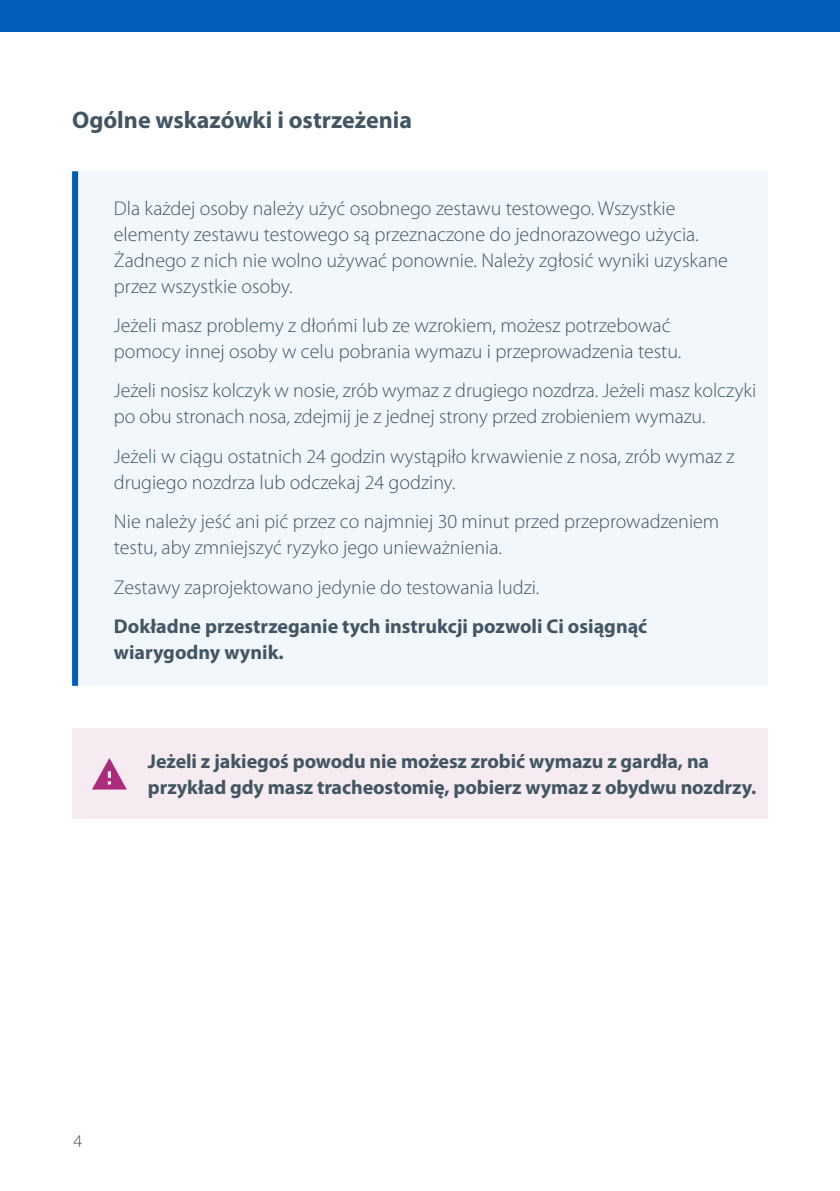
<style>
.page{position:relative;width:840px;height:1191px;background:#fff}
.page>*{position:absolute;margin:0;border:0;box-sizing:border-box;transform-origin:0 0}
.Heading_3__h3{font:700 24px "Myriad Pro";color:#425563}
.Paragraph_Black__p{font:300 20px/26px "Myriad Pro";color:#425563}
.Paragraph_Bold__p{font:700 20px/26px "Myriad Pro";letter-spacing:-.005em;color:#425563}
.Page_number__p{font:300 18px "Myriad Pro";color:#425563}
</style>
<div class="page">
<div style="left:72px;top:171px;width:695px;height:515px;background:#f2f7fb"></div>
<div style="left:72px;top:171px;width:6px;height:515px;background:#005eb8"></div>
<div style="left:72px;top:728px;width:695px;height:91px;background:#f5ebf1"></div>
<svg style="left:92px;top:758px;width:35px;height:31px"></svg>
<div style="left:0;top:0;width:839px;height:31px;background:#005eb8"></div>
<p class="Heading_3__h3" style="left:72px;top:104px;width:341px">Ogólne wskazówki i ostrzeżenia</p>
<p class="Paragraph_Black__p" style="left:114px;top:195px;width:615px">Dla każdej osoby należy użyć osobnego zestawu testowego. Wszystkie elementy zestawu testowego są przeznaczone do jednorazowego użycia.<br>Żadnego z nich nie wolno używać ponownie. Należy zgłosić wyniki uzyskane przez wszystkie osoby.</p>
<p class="Paragraph_Black__p" style="left:114px;top:313px;width:568px">Jeżeli masz problemy z dłońmi lub ze wzrokiem, możesz potrzebować pomocy innej osoby w celu pobrania wymazu i przeprowadzenia testu.</p>
<p class="Paragraph_Black__p" style="left:114px;top:378px;width:643px">Jeżeli nosisz kolczyk w nosie, zrób wymaz z drugiego nozdrza. Jeżeli masz kolczyki po obu stronach nosa, zdejmij je z jednej strony przed zrobieniem wymazu.</p>
<p class="Paragraph_Black__p" style="left:114px;top:443px;width:622px">Jeżeli w ciągu ostatnich 24 godzin wystąpiło krwawienie z nosa, zrób wymaz z drugiego nozdrza lub odczekaj 24 godziny.</p>
<p class="Paragraph_Black__p" style="left:114px;top:509px;width:606px">Nie należy jeść ani pić przez co najmniej 30 minut przed przeprowadzeniem testu, aby zmniejszyć ryzyko jego unieważnienia.</p>
<p class="Paragraph_Black__p" style="left:114px;top:574px;width:427px">Zestawy zaprojektowano jedynie do testowania ludzi.</p>
<h3 class="Paragraph_Bold__p" style="left:114px;top:612px;width:534px">Dokładne przestrzeganie tych instrukcji pozwoli Ci osiągnąć wiarygodny wynik.</h3>
<h3 class="Paragraph_Bold__p" style="left:148px;top:747px;width:609px">Jeżeli z jakiegoś powodu nie możesz zrobić wymazu z gardła, na przykład gdy masz tracheostomię, pobierz wymaz z obydwu nozdrzy.</h3>
<p class="Page_number__p" style="left:74px;top:1130px;width:10px">4</p>
</div>
